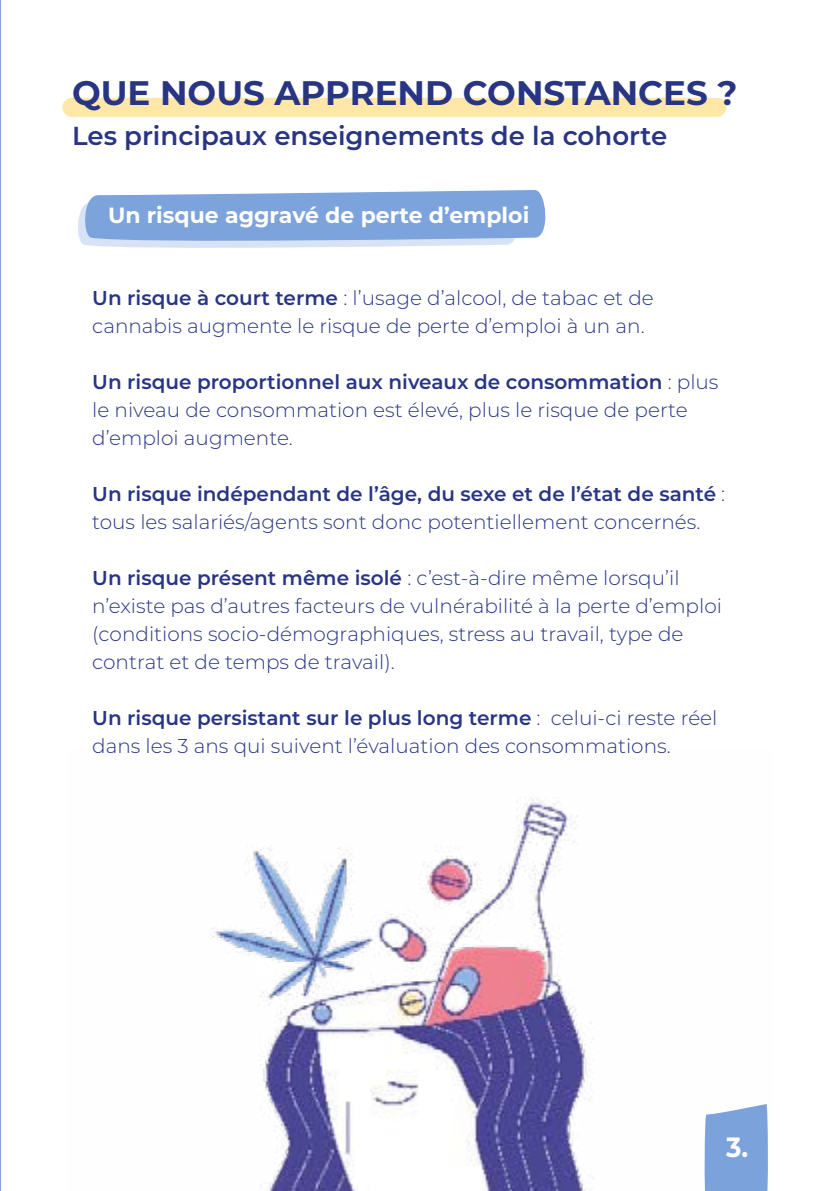
<style>
.page{position:relative;width:840px;height:1191px;background:#fff}
.page>*{position:absolute;margin:0;border:0;box-sizing:border-box;transform-origin:0 0}
.t1{font:700 34px "Montserrat";color:#283583}
.t2{font:700 27.8px "Montserrat";color:#fff;scale:.93 1}
.t3{font:600 26px "Montserrat";color:#283583}
.t4{font:700 22px "Montserrat";color:#fff}
.t5{font:300 20px/28px "Montserrat";color:#283583}
.s1{font-weight:600}
</style>
<div class="page">
<div style="left:62px;top:98px;width:664px;height:19px;background:#ffe7a7;border-radius:9px"></div>
<hr style="left:0;top:0;width:1px;height:1191px;background:#7ca3dc">
<svg style="left:78px;top:190px;width:468px;height:58px;background:#93b3e2"></svg>
<img style="left:212px;top:798px;width:556px;height:393px">
<h1 class="t1" style="left:72px;top:74px;width:666px">QUE NOUS APPREND CONSTANCES ?</h1>
<h3 class="t3" style="left:72px;top:123px;width:596px">Les principaux enseignements de la cohorte</h3>
<p class="t4" style="left:108px;top:203px;width:422px">Un risque aggravé de perte d’emploi</p>
<p class="t5" style="left:92px;top:285px;width:563px"><span class="s1">Un risque à court terme</span> : l’usage d’alcool, de tabac et de cannabis augmente le risque de perte d’emploi à un an.</p>
<p class="t5" style="left:92px;top:369px;width:627px"><span class="s1">Un risque proportionnel aux niveaux de consommation</span> : plus le niveau de consommation est élevé, plus le risque de perte d’emploi augmente.</p>
<p class="t5" style="left:92px;top:481px;width:634px"><span class="s1">Un risque indépendant de l’âge, du sexe et de l’état de santé</span> : tous les salariés/agents sont donc potentiellement concernés.</p>
<p class="t5" style="left:92px;top:565px;width:631px"><span class="s1">Un risque présent même isolé</span> : c’est-à-dire même lorsqu’il n’existe pas d’autres facteurs de vulnérabilité à la perte d’emploi (conditions socio-démographiques, stress au travail, type de contrat et de temps de travail).</p>
<p class="t5" style="left:92px;top:705px;width:626px"><span class="s1">Un risque persistant sur le plus long terme</span> : celui-ci reste réel dans les 3 ans qui suivent l’évaluation des consommations.</p>
<h2 class="t2" style="left:725px;top:1131px;width:25px">3.</h2>
</div>
